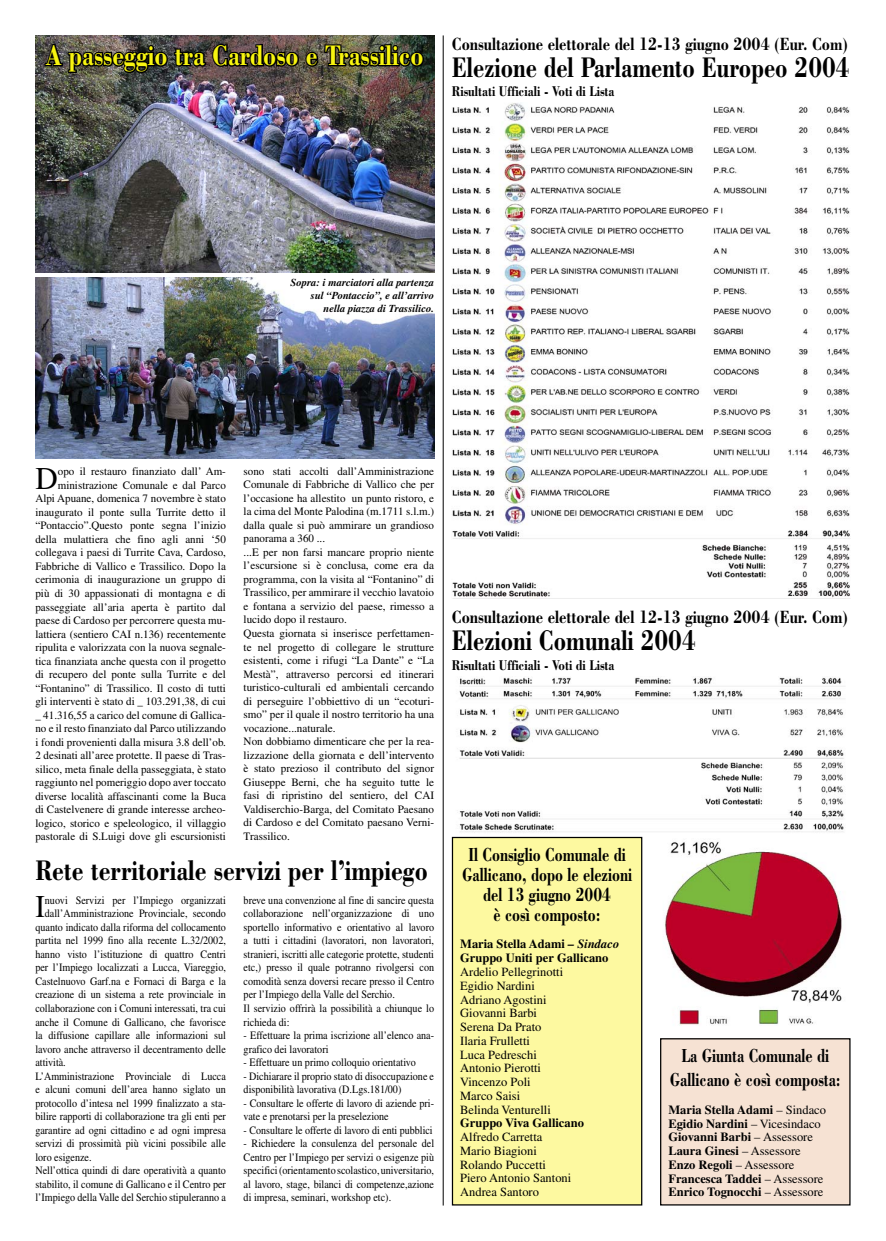
<style>
.page{position:relative;width:886px;height:1241px;background:#fff}
.page>*{position:absolute;margin:0;border:0;box-sizing:border-box;transform-origin:0 0}
.t1{font:31.62px "Times";color:#000}
.t2{font:31.62px "Times";color:#000;scale:.9 1}
.t3{font:700 30px "Bodoni BT";color:#000;scale:.76 1}
.t4{font:700 30px "Bodoni BT";color:#000;scale:.8 1}
.t5{font:700 30px "Bodoni BT";color:#f7f410;scale:.8 1}
.t6{font:700 20px/20px "Bodoni BT";color:#000;text-align:center;scale:.73 1}
.t7{font:700 18.75px "Bodoni BT";color:#000;scale:.8 1}
.t8{font:700 15px "Bodoni BT";color:#000;scale:.8 1}
.t9{font:12.5px/13.8px "Times";color:#000}
.t10{font:700 12.5px/13.8px "Times";color:#000}
.t11{font:11.25px/13.5px "Times";color:#000;text-align:right}
.t12{font:11.25px/13.5px "Times";color:#000;scale:.9 1}
.t13{font:11.25px "Times";color:#000;scale:.89 1}
.t14{font:italic 700 10.62px/12.8px "Times";color:#000;text-align:right}
.s1{font-style:italic}
.s2{font-weight:400}
</style>
<div class="page">
<img style="left:459px;top:677px;width:386px;height:350px">
<img style="left:35px;top:35px;width:399px;height:237px">
<div style="left:661px;top:1038px;width:189px;height:166px;background:#f6e2d3"></div>
<div style="left:660px;top:1037px;width:190px;height:168px;border:1px solid #000"></div>
<div style="left:452px;top:837px;width:190px;height:367px;background:#fdf9a0"></div>
<div style="left:452px;top:836px;width:190px;height:369px;border:1px solid #000"></div>
<img style="left:43px;top:42px;width:382px;height:38px">
<img style="left:35px;top:278px;width:399px;height:180px">
<hr style="left:443px;top:35px;width:1px;height:1170px;background:#000">
<img style="left:452px;top:103px;width:398px;height:495px">
<h2 class="t5" style="left:46px;top:37px;width:474px">A passeggio tra Cardoso e Trassilico</h2>
<h3 class="t7" style="left:452px;top:32px;width:497px">Consultazione elettorale del 12-13 giugno 2004 (Eur. Com)</h3>
<h2 class="t3" style="left:452px;top:48px;width:525px">Elezione del Parlamento Europeo 2004</h2>
<h3 class="t8" style="left:452px;top:82px;width:205px">Risultati Ufficiali - Voti di Lista</h3>
<p class="t14" style="left:291px;top:276px;width:145px">Sopra: i marciatori alla partenza sul “Pontaccio”, e all’arrivo nella piazza di Trassilico.</p>
<p class="t11" style="left:244px;top:464px;width:192px;text-align:left">sono stati accolti dall’Amministrazione Comunale di Fabbriche di Vallico che per l’occasione ha allestito un punto ristoro, e la cima del Monte Palodina (m.1711 s.l.m.) dalla quale si può ammirare un grandioso panorama a 360 ...<br>...E per non farsi mancare proprio niente l’escursione si è conclusa, come era da programma, con la visita al “Fontanino” di Trassilico, per ammirare il vecchio lavatoio e fontana a servizio del paese, rimesso a lucido dopo il restauro.<br>Questa giornata si inserisce perfettamen&shy;te nel progetto di collegare le strutture esistenti, come i rifugi “La Dante” e “La Mestà”, attraverso percorsi ed itinerari turistico-culturali ed ambientali cercando di perseguire l’obbiettivo di un “ecoturi&shy;smo” per il quale il nostro territorio ha una vocazione...naturale.<br>Non dobbiamo dimenticare che per la rea&shy;lizzazione della giornata e dell’intervento è stato prezioso il contributo del signor Giuseppe Berni, che ha seguito tutte le fasi di ripristino del sentiero, del CAI Valdiserchio-Barga, del Comitato Paesano di Cardoso e del Comitato paesano Verni-Trassilico.</p>
<h2 class="t4" style="left:35px;top:851px;width:492px">Rete territoriale servizi per l’impiego</h2>
<p class="t12" style="left:244px;top:893px;width:213px">breve una convenzione al fine di sancire questa collaborazione nell’organizzazione di uno sportello informativo e orientativo al lavoro a tutti i cittadini (lavoratori, non lavoratori, stranieri, iscritti alle categorie protette, studenti etc,) presso il quale potranno rivolgersi con comodità senza doversi recare presso il Centro per l’Impiego della Valle del Serchio.<br>Il servizio offrirà la possibilità a chiunque lo richieda di:</p>
<p class="t12" style="left:244px;top:1028px;width:213px">- Effettuare la prima iscrizione all’elenco ana&shy;grafico dei lavoratori</p>
<p class="t12" style="left:244px;top:1055px;width:193px">- Effettuare un primo colloquio orientativo</p>
<p class="t12" style="left:244px;top:1068px;width:213px">- Dichiarare il proprio stato di disoccupazione e disponibilità lavorativa (D.Lgs.181/00)</p>
<p class="t12" style="left:244px;top:1095px;width:213px">- Consultare le offerte di lavoro di aziende pri&shy;vate e prenotarsi per la preselezione</p>
<p class="t13" style="left:244px;top:1123px;width:214px">- Consultare le offerte di lavoro di enti pubblici</p>
<p class="t12" style="left:244px;top:1136px;width:213px;text-align:justify">- Richiedere la consulenza del personale del Centro per l’Impiego per servizi o esigenze più specifici (orientamento scolastico, universitario, al lavoro, stage, bilanci di competenze,azione di impresa, seminari, workshop etc).</p>
<p class="t11" style="left:35px;top:465px;width:192px">opo il restauro finanziato dall’ Am&shy;ministrazione Comunale e dal Parco<br>Alpi Apuane, domenica 7 novembre è stato inaugurato il ponte sulla Turrite detto il “Pontaccio”.Questo ponte segna l’inizio della mulattiera che fino agli anni ‘50 collegava i paesi di Turrite Cava, Cardoso, Fabbriche di Vallico e Trassilico. Dopo la cerimonia di inaugurazione un gruppo di più di 30 appassionati di montagna e di passeggiate all’aria aperta è partito dal paese di Cardoso per percorrere questa mu&shy;lattiera (sentiero CAI n.136) recentemente ripulita e valorizzata con la nuova segnale&shy;tica finanziata anche questa con il progetto di recupero del ponte sulla Turrite e del “Fontanino” di Trassilico. Il costo di tutti gli interventi è stato di _ 103.291,38, di cui _ 41.316,55 a carico del comune di Gallica&shy;no e il resto finanziato dal Parco utilizzando i fondi provenienti dalla misura 3.8 dell’ob.<br>2 desinati all’aree protette. Il paese di Tras&shy;silico, meta finale della passeggiata, è stato raggiunto nel pomeriggio dopo aver toccato diverse località affascinanti come la Buca di Castelvenere di grande interesse archeo&shy;logico, storico e speleologico, il villaggio pastorale di S.Luigi dove gli escursionisti</p>
<h1 class="t1" style="left:35px;top:460px;width:24px">D</h1>
<h1 class="t2" style="left:35px;top:888px;width:12px">I</h1>
<p class="t12" style="left:45px;top:893px;width:203px">nuovi Servizi per l’Impiego organizzati</p>
<p class="t12" style="left:45px;top:906px;width:203px">dall’Amministrazione Provinciale, secondo</p>
<p class="t12" style="left:35px;top:920px;width:213px">quanto indicato dalla riforma del collocamento</p>
<p class="t12" style="left:35px;top:933px;width:213px">partita nel 1999 fino alla recente L.32/2002,</p>
<p class="t12" style="left:35px;top:947px;width:213px">hanno visto l’istituzione di quattro Centri</p>
<p class="t12" style="left:35px;top:960px;width:213px">per l’Impiego localizzati a Lucca, Viareggio,</p>
<p class="t12" style="left:35px;top:974px;width:213px">Castelnuovo Garf.na e Fornaci di Barga e la</p>
<p class="t12" style="left:35px;top:987px;width:213px">creazione di un sistema a rete provinciale in</p>
<p class="t12" style="left:35px;top:1001px;width:213px">collaborazione con i Comuni interessati, tra cui</p>
<p class="t12" style="left:35px;top:1014px;width:213px">anche il Comune di Gallicano, che favorisce</p>
<p class="t12" style="left:35px;top:1028px;width:213px">la diffusione capillare alle informazioni sul</p>
<p class="t12" style="left:35px;top:1041px;width:213px">lavoro anche attraverso il decentramento delle</p>
<p class="t12" style="left:35px;top:1055px;width:35px">attività.</p>
<p class="t12" style="left:35px;top:1068px;width:213px">L’Amministrazione Provinciale di Lucca</p>
<p class="t12" style="left:35px;top:1082px;width:213px">e alcuni comuni dell’area hanno siglato un</p>
<p class="t12" style="left:35px;top:1095px;width:213px">protocollo d’intesa nel 1999 finalizzato a sta-</p>
<p class="t12" style="left:35px;top:1109px;width:213px">bilire rapporti di collaborazione tra gli enti per</p>
<p class="t12" style="left:35px;top:1122px;width:213px">garantire ad ogni cittadino e ad ogni impresa</p>
<p class="t12" style="left:35px;top:1136px;width:213px">servizi di prossimità più vicini possibile alle</p>
<p class="t12" style="left:35px;top:1149px;width:64px">loro esigenze.</p>
<p class="t12" style="left:35px;top:1163px;width:213px">Nell’ottica quindi di dare operatività a quanto</p>
<p class="t12" style="left:35px;top:1176px;width:213px">stabilito, il comune di Gallicano e il Centro per</p>
<p class="t12" style="left:35px;top:1190px;width:213px">l’Impiego della Valle del Serchio stipuleranno a</p>
<h3 class="t7" style="left:452px;top:605px;width:497px">Consultazione elettorale del 12-13 giugno 2004 (Eur. Com)</h3>
<h2 class="t3" style="left:452px;top:621px;width:323px">Elezioni Comunali 2004</h2>
<h3 class="t8" style="left:452px;top:655px;width:205px">Risultati Ufficiali - Voti di Lista</h3>
<h3 class="t6" style="left:462px;top:843px;width:234px">Il Consiglio Comunale di<br>Gallicano, dopo le elezioni del 13 giugno 2004<br>è così composto:</h3>
<p class="t10" style="left:460px;top:936px;width:161px">Maria Stella Adami <span class="s1">– Sindaco<br></span>Gruppo Uniti per Gallicano</p>
<p class="t9" style="left:460px;top:964px;width:104px">Ardelio Pellegrinotti<br>Egidio Nardini<br>Adriano Agostini<br>Giovanni Barbi<br>Serena Da Prato<br>Ilaria Frulletti<br>Luca Pedreschi<br>Antonio Pierotti<br>Vincenzo Poli<br>Marco Saisi<br>Belinda Venturelli</p>
<p class="t10" style="left:460px;top:1115px;width:125px">Gruppo Viva Gallicano</p>
<p class="t9" style="left:460px;top:1129px;width:113px">Alfredo Carretta<br>Mario Biagioni<br>Rolando Puccetti<br>Piero Antonio Santoni<br>Andrea Santoro</p>
<h3 class="t6" style="left:670px;top:1042px;width:236px;line-height:24px">La Giunta Comunale di<br>Gallicano è così composta:</h3>
<p class="t10" style="left:668px;top:1102px;width:159px">Maria Stella Adami <span class="s2">– Sindaco<br></span>Egidio Nardini <span class="s2">– Vicesindaco<br></span>Giovanni Barbi <span class="s2">– Assessore<br></span>Laura Ginesi <span class="s2">– Assessore<br></span>Enzo Regoli <span class="s2">– Assessore<br></span>Francesca Taddei <span class="s2">– Assessore<br></span>Enrico Tognocchi <span class="s2">– Assessore</span></p>
</div>
